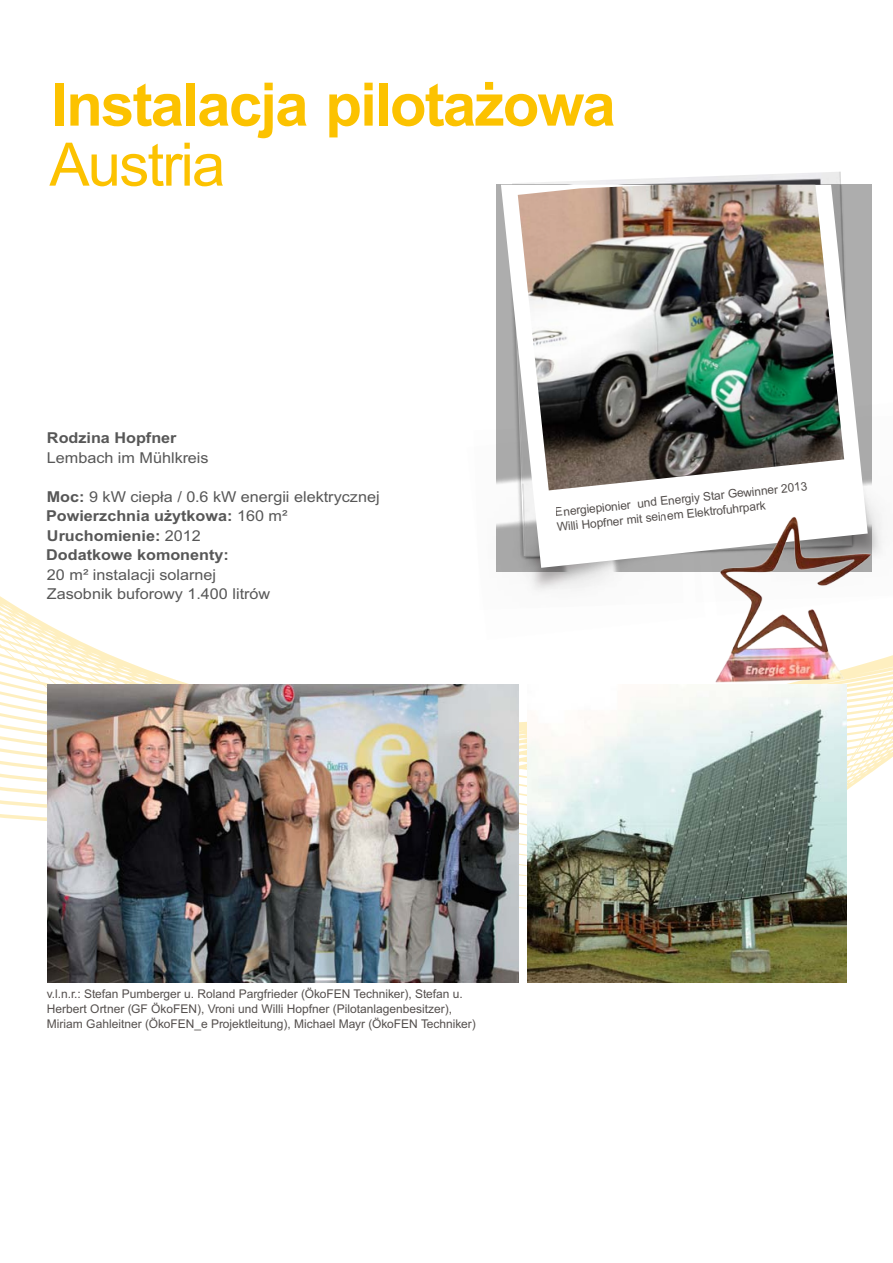
<style>
.page{position:relative;width:893px;height:1263px;background:#fff}
.page>*{position:absolute;margin:0;border:0;box-sizing:border-box;transform-origin:0 0}
.t1{font:700 60px "Arial";letter-spacing:-.03em;color:#fcc200}
.t2{font:60px "Arial";letter-spacing:-.03em;color:#fcc200}
.t3{font:700 15px/19.5px "Arial";color:#575757;scale:1.08 1}
.t4{font:15px/19.5px "Arial";color:#575757;scale:1.08 1}
.t5{font:12px/15px "Arial";color:#544f4d}
.s1{font-weight:400}
</style>
<div class="page">
<svg style="left:0;top:596px;width:893px;height:353px"></svg>
<img style="left:47px;top:684px;width:472px;height:299px">
<img style="left:527px;top:684px;width:319px;height:299px">
<img style="left:466px;top:596px;width:160px;height:44px">
<img style="left:474px;top:171px;width:398px;height:433px">
<img style="left:518px;top:185px;width:326px;height:305px">
<img style="left:626px;top:494px;width:267px;height:208px">
<h1 class="t1" style="left:51px;top:82px;width:566px">Instalacja pilotażowa</h1>
<h1 class="t2" style="left:49px;top:142px;width:177px">Austria</h1>
<p class="t3" style="left:47px;top:430px;width:122px">Rodzina Hopfner</p>
<p class="t4" style="left:47px;top:449px;width:151px">Lembach im Mühlkreis</p>
<p class="t3" style="left:46px;top:488px;width:310px">Moc: <span class="s1">9 kW ciepła / 0.6 kW energii elektrycznej<br></span>Powierzchnia użytkowa: <span class="s1">160 m²<br></span>Uruchomienie: <span class="s1">2012<br></span>Dodatkowe komonenty:</p>
<p class="t4" style="left:47px;top:566px;width:208px">20 m² instalacji solarnej<br>Zasobnik buforowy 1.400 litrów</p>
<p class="t5" style="left:555px;top:506px;width:255px;rotate:-6deg">Energiepionier und Energiy Star Gewinner 2013<br>Willi Hopfner mit seinem Elektrofuhrpark</p>
<p class="t5" style="left:47px;top:987px;width:430px">v.l.n.r.: Stefan Pumberger u. Roland Pargfrieder (ÖkoFEN Techniker), Stefan u.<br>Herbert Ortner (GF ÖkoFEN), Vroni und Willi Hopfner (Pilotanlagenbesitzer),<br>Miriam Gahleitner (ÖkoFEN_e Projektleitung), Michael Mayr (ÖkoFEN Techniker)</p>
</div>
